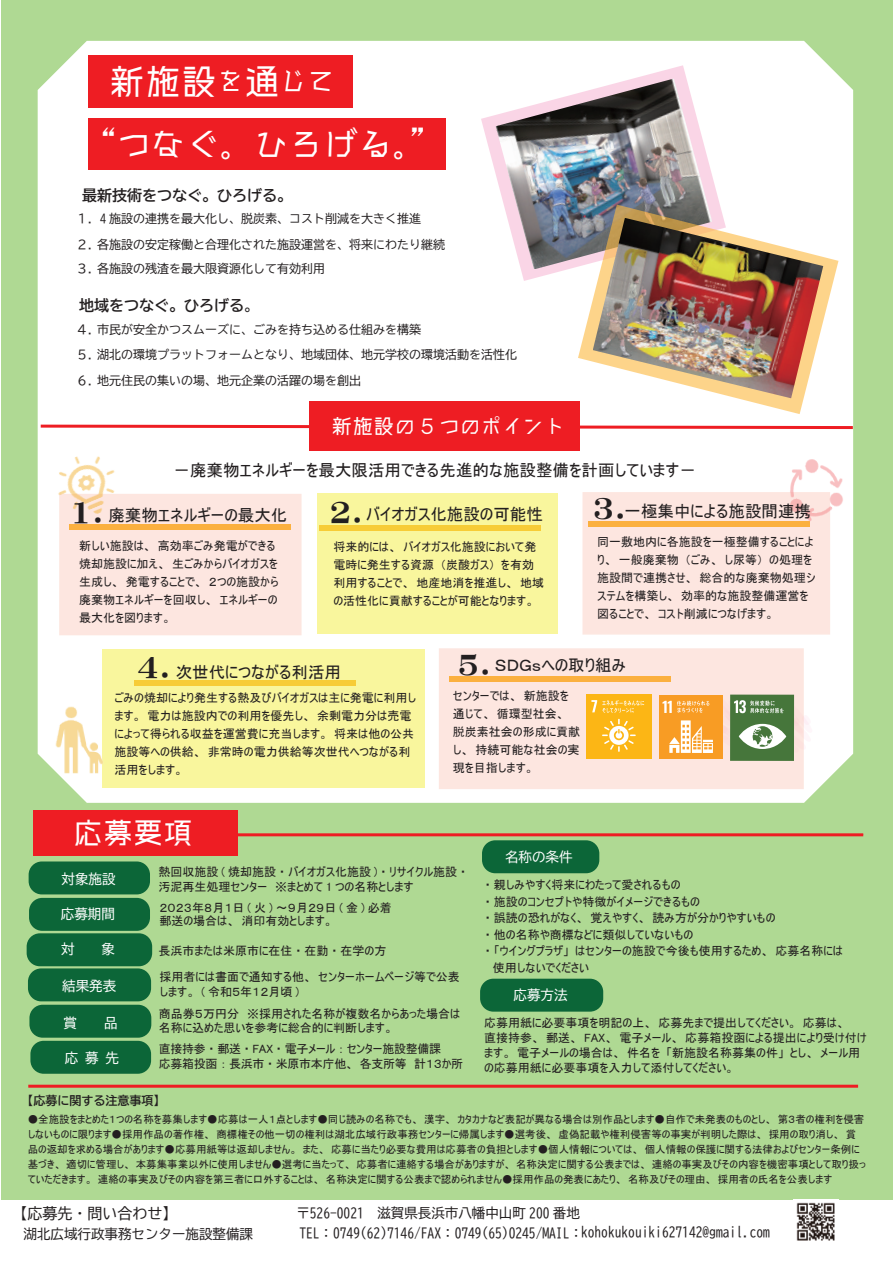
<style>
.page{position:relative;width:893px;height:1263px;background:#fff}
.page>*{position:absolute;margin:0;border:0;box-sizing:border-box;transform-origin:0 0}
.t1{font:36px "Makinas 4 Flat";color:#fff}
.t2{font:34.5px "Makinas 4 Flat";color:#fff}
.t3{font:30px "Makinas 4 Flat";color:#fff}
.t4{font:27px "Roman Mincho EG4 Ultra SJIS";color:#231f20}
.t5{font:21px "Makinas 4 Flat";color:#fff}
.t6{font:16.5px "MS UI Gothic";color:#231f20}
.t7{font:15px "BIZ UD Gothic Bold";color:#231f20}
.t8{font:15px "BIZ UD Gothic";color:#231f20}
.t9{font:13.5px "BIZ UD Gothic";color:#231f20}
.t10{font:13.5px "BIZ UD Gothic";color:#fff}
.t11{font:12px/18px "MS UI Gothic";color:#231f20}
.t12{font:12px/25.5px "BIZ UD Gothic";color:#231f20}
.t13{font:12px/15px "MS UI Gothic";letter-spacing:-.025em;color:#231f20}
.t14{font:12px "BIZ UD Gothic Bold";color:#231f20}
.t15{font:10.5px/15px "MS UI Gothic";color:#231f20}
.s1{font-size:27px}
.s2{font-family:"BIZ UD Gothic";font-size:12px}
.s3{font-family:"BIZ UD Gothic"}
.s4{font-family:"Roman Mincho EG4 Ultra SJIS";font-size:27px}
</style>
<div class="page">
<div style="left:1px;top:0;width:892px;height:1199px;background:#afd993"></div>
<hr style="left:33px;top:833px;width:830px;height:3px;background:#ee1d23">
<div style="left:38px;top:41px;width:815px;height:762px;background:#fff;border-radius:49px"></div>
<div style="left:88px;top:56px;width:265px;height:52px;background:#ee1d23"></div>
<div style="left:88px;top:118px;width:358px;height:52px;background:#ee1d23"></div>
<div style="left:33px;top:810px;width:204px;height:45px;background:#ee1d23"></div>
<svg style="left:40px;top:423px;width:814px;height:8px"></svg>
<div style="left:310px;top:401px;width:270px;height:50px;background:#ee1d23"></div>
<hr style="left:28px;top:1085px;width:830px;height:3px;background:#ee1d23">
<svg style="left:481px;top:65px;width:239px;height:216px"></svg>
<img style="left:496px;top:78px;width:216px;height:191px">
<svg style="left:578px;top:205px;width:260px;height:209px"></svg>
<img style="left:593px;top:218px;width:230px;height:180px">
<div style="left:59px;top:494px;width:243px;height:141px;background:#fde6e0"></div>
<div style="left:69px;top:525px;width:221px;height:5px;background:#fbb03f"></div>
<div style="left:582px;top:492px;width:248px;height:143px;background:#fde6e0;border:2px solid #fbcbbd"></div>
<div style="left:439px;top:648px;width:365px;height:141px;background:#fde6e0"></div>
<div style="left:449px;top:676px;width:222px;height:5px;background:#fbb03f"></div>
<div style="left:588px;top:522px;width:221px;height:5px;background:#fbb03f"></div>
<div style="left:317px;top:494px;width:241px;height:140px;background:#f9f69d"></div>
<div style="left:102px;top:649px;width:323px;height:139px;background:#f9f69d"></div>
<img style="left:58px;top:456px;width:78px;height:75px">
<img style="left:775px;top:449px;width:79px;height:82px">
<img style="left:39px;top:706px;width:64px;height:74px">
<div style="left:730px;top:695px;width:64px;height:66px;background:#46763b"></div>
<div style="left:586px;top:694px;width:66px;height:65px;background:#fcb615"></div>
<svg style="left:602px;top:719px;width:34px;height:33px"></svg>
<svg style="left:591px;top:700px;width:53px;height:13px"></svg>
<div style="left:659px;top:695px;width:64px;height:64px;background:#f89c24"></div>
<svg style="left:662px;top:696px;width:147px;height:57px"></svg>
<div style="left:29px;top:898px;width:121px;height:33px;background:#0c6638;border-radius:13px"></div>
<div style="left:482px;top:840px;width:117px;height:33px;background:#0c6638;border-radius:13px"></div>
<div style="left:29px;top:1005px;width:122px;height:33px;background:#0c6638;border-radius:13px"></div>
<div style="left:28px;top:968px;width:123px;height:33px;background:#0c6638;border-radius:13px"></div>
<div style="left:27px;top:933px;width:125px;height:33px;background:#0c6638;border-radius:13px"></div>
<div style="left:29px;top:861px;width:121px;height:33px;background:#0c6638;border-radius:13px"></div>
<div style="left:480px;top:979px;width:123px;height:33px;background:#0c6638;border-radius:13px"></div>
<div style="left:30px;top:1041px;width:121px;height:33px;background:#0c6638;border-radius:13px"></div>
<img style="left:796px;top:1202px;width:39px;height:39px">
<h1 class="t1" style="left:109px;top:59px;width:226px">新施設<span class="s1">を</span>通<span class="s1">じて</span></h1>
<h2 class="t2" style="left:82px;top:123px;width:364px">“つなぐ。ひろげる。”</h2>
<p class="t7" style="left:64px;top:187px;width:229px"><span class="s2">　</span> 最新技術をつなぐ。ひろげる。</p>
<p class="t12" style="left:64px;top:206px;width:383px;text-indent:12px">１．4 施設の連携を最大化し、脱炭素、コスト削減を大きく推進<br>　２. 各施設の安定稼働と合理化された施設運営を、将来にわたり継続</p>
<p class="t12" style="left:64px;top:256px;width:262px">　３. 各施設の残渣を最大限資源化して有効利用</p>
<p class="t7" style="left:79px;top:297px;width:181px">地域をつなぐ。ひろげる<span class="s3">。</span></p>
<p class="t12" style="left:64px;top:316px;width:454px">　４. 市民が安全かつスムーズに、ごみを持ち込める仕組みを構築<br>　５. 湖北の環境プラットフォームとなり、地域団体、地元学校の環境活動を活性化　６. 地元住民の集いの場、地元企業の活躍の場を創出</p>
<h3 class="t5" style="left:331px;top:413px;width:235px">新施設の 5 つのポイント</h3>
<h3 class="t6" style="left:174px;top:461px;width:524px">－廃棄物エネルギーを最大限活用できる先進的な施設整備を計画しています－</h3>
<h3 class="t6" style="left:327px;top:505px;width:218px"><span class="s4">２.</span>バイオガス化施設の可能性</h3>
<h3 class="t4" style="left:590px;top:495px;width:42px">３.</h3>
<p class="t11" style="left:333px;top:538px;width:212px">将来的には、バイオガス化施設において発電時に発生する資源（炭酸ガス）を有効利用することで、地産地消を推進し、地域の活性化に貢献することが可能となります。</p>
<h3 class="t4" style="left:68px;top:499px;width:42px">１.</h3>
<h3 class="t6" style="left:625px;top:503px;width:188px">一極集中による施設間連携</h3>
<h3 class="t6" style="left:108px;top:507px;width:181px">廃棄物エネルギーの最大化</h3>
<p class="t11" style="left:79px;top:537px;width:201px">新しい施設は、高効率ごみ発電ができる焼却施設に加え、生ごみからバイオガスを生成し、発電することで、２つの施設から廃棄物エネルギーを回収し、エネルギーの最大化を図ります。</p>
<p class="t11" style="left:597px;top:533px;width:220px">同一敷地内に各施設を一極整備することにより、一般廃棄物（ごみ、し尿等）の処理を施設間で連携させ、総合的な廃棄物処理システムを構築し、効率的な施設整備運営を図ることで、コスト削減につなげます。</p>
<h3 class="t6" style="left:134px;top:663px;width:208px"><span class="s4">４.</span>次世代につながる利活用</h3>
<p class="t11" style="left:114px;top:688px;width:303px">ごみの焼却により発生する熱及びバイオガスは主に発電に利用します。電力は施設内での利用を優先し、余剰電力分は売電によって得られる収益を運営費に充当します。将来は他の公共施設等への供給、非常時の電力供給等次世代へつながる利活用をします。</p>
<h3 class="t3" style="left:73px;top:814px;width:122px">応募要項</h3>
<h3 class="t6" style="left:455px;top:657px;width:173px"><span class="s4">５.</span>ＳＤＧｓへの取り組み</h3>
<p class="t11" style="left:453px;top:686px;width:129px">センターでは、新施設を通じて、循環型社会、<br>脱炭素社会の形成に貢献し、持続可能な社会の実現を目指します。</p>
<p class="t10" style="left:505px;top:850px;width:69px">名称の条件</p>
<p class="t10" style="left:62px;top:872px;width:55px">対象施設</p>
<p class="t10" style="left:61px;top:907px;width:55px">応募期間</p>
<p class="t10" style="left:61px;top:942px;width:55px">対　　象</p>
<p class="t10" style="left:62px;top:979px;width:56px">結果発表</p>
<p class="t10" style="left:64px;top:1016px;width:55px">賞　　品</p>
<p class="t10" style="left:65px;top:1051px;width:56px">応 募 先</p>
<p class="t11" style="left:158px;top:864px;width:309px;line-height:15px">熱回収施設 ( 焼却施設・バイオガス化施設 ) ・リサイクル施設・汚泥再生処理センター　※まとめて 1 つの名称とします</p>
<p class="t11" style="left:159px;top:901px;width:234px;line-height:13.5px">２０２３年８月１日 ( 火 ) ～９月２９日 ( 金 ) 必着郵送の場合は、消印有効とします。</p>
<p class="t11" style="left:158px;top:941px;width:229px">長浜市または米原市に在住・在勤・在学の方</p>
<p class="t11" style="left:159px;top:969px;width:302px;line-height:15px">採用者には書面で通知する他、センターホームページ等で公表します。 ( 令和５年１２月頃 )</p>
<p class="t11" style="left:159px;top:1007px;width:303px;line-height:13.5px">商品券５万円分　※採用された名称が複数名からあった場合は名称に込めた思いを参考に総合的に判断します。</p>
<p class="t13" style="left:159px;top:1041px;width:306px">直接持参・郵送・ FAX ・電子メール：センター施設整備課<br>応募箱投函：長浜市・米原市本庁他、各支所等　計１３か所</p>
<p class="t14" style="left:22px;top:1094px;width:145px">【応募に関する注意事項】</p>
<p class="t11" style="left:485px;top:877px;width:360px;line-height:16.5px">・親しみやすく将来にわたって愛されるもの<br>・施設のコンセプトや特徴がイメージできるもの<br>・誤読の恐れがなく、覚えやすく、読み方が分かりやすいもの<br>・他の名称や商標などに類似していないもの<br>・「ウイングプラザ」はセンターの施設で今後も使用するため、応募名称には　使用しないでください</p>
<p class="t10" style="left:513px;top:988px;width:55px">応募方法</p>
<p class="t11" style="left:484px;top:1015px;width:384px;line-height:15px">応募用紙に必要事項を明記の上、応募先まで提出してください。応募は、<br>直接持参、郵送、 FAX、電子メール、応募箱投函による提出により受け付けます。電子メールの場合は、件名を「新施設名称募集の件」とし、メール用の応募用紙に必要事項を入力して添付してください。</p>
<p class="t15" style="left:28px;top:1112px;width:839px">●全施設をまとめた１つの名称を募集します●応募は一人１点とします●同じ読みの名称でも、漢字、カタカナなど表記が異なる場合は別作品とします●自作で未発表のものとし、第３者の権利を侵害しないものに限ります●採用作品の著作権、商標権その他一切の権利は湖北広域行政事務センターに帰属します●選考後、虚偽記載や権利侵害等の事実が判明した際は、採用の取り消し、賞品の返却を求める場合があります●応募用紙等は返却しません。また、応募に当たり必要な費用は応募者の負担とします●個人情報については、個人情報の保護に関する法律およびセンター条例に基づき、適切に管理し、本募集事業以外に使用しません●選考に当たって、応募者に連絡する場合がありますが、名称決定に関する公表までは、連絡の事実及びその内容を機密事項として取り扱っていただきます。連絡の事実及びその内容を第三者に口外することは、名称決定に関する公表まで認められません●採用作品の発表にあたり、名称及びその理由、採用者の氏名を公表します</p>
<p class="t8" style="left:12px;top:1205px;width:167px">【応募先・問い合わせ】</p>
<p class="t9" style="left:3px;top:1227px;width:251px">　 湖北広域行政事務センター施設整備課</p>
<p class="t9" style="left:299px;top:1226px;width:472px">TEL：0749(62)7146/FAX：0749(65)0245/MAIL：kohokukouiki627142@gmail.com</p>
<p class="t9" style="left:296px;top:1206px;width:285px">〒526-0021　滋賀県長浜市八幡中山町 200 番地</p>
</div>
